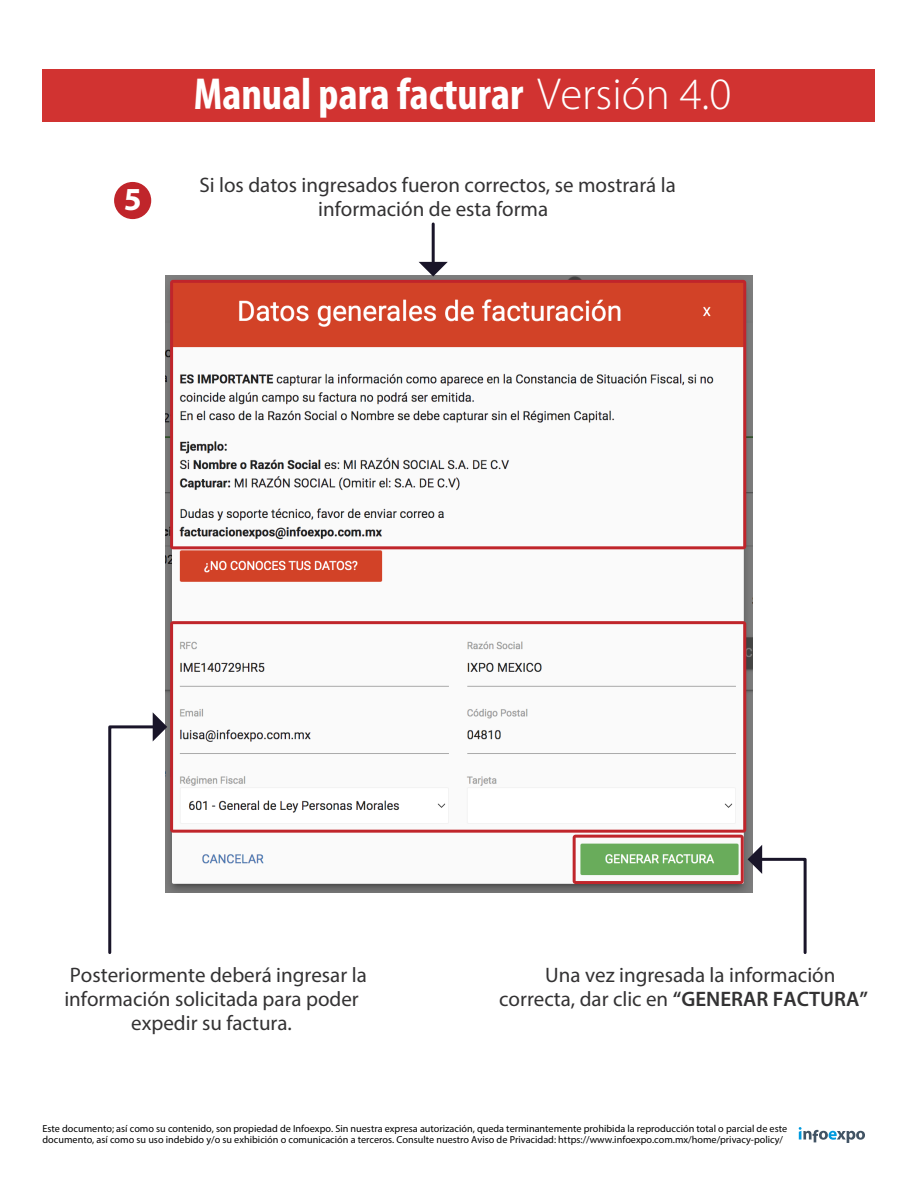
<style>
.page{position:relative;width:918px;height:1188px;background:#fff}
.page>*{position:absolute;margin:0;border:0;box-sizing:border-box;transform-origin:0 0}
.t1{font:700 condensed 45px "Myriad Pro";color:#fff}
.t2{font:700 32.25px "Myriad Pro";color:#fff}
.t3{font:21px/24px "Myriad Pro";color:#333233;text-align:center}
.t4{font:10.2px/10.5px "Myriad Pro";color:#000}
.s1{font-weight:300;font-stretch:normal}
.s2{font-weight:600}
</style>
<div class="page">
<div style="left:43px;top:69px;width:832px;height:53px;background:#d13331"></div>
<img style="left:165px;top:275px;width:587px;height:618px">
<div style="left:114px;top:182px;width:37px;height:37px;background:#c0252b;border-radius:50%"></div>
<svg style="left:170px;top:280px;width:576px;height:269px"></svg>
<svg style="left:170px;top:621px;width:576px;height:212px"></svg>
<hr style="left:432px;top:224px;width:3px;height:40px;background:#191529">
<svg style="left:419px;top:262px;width:29px;height:14px"></svg>
<svg style="left:573px;top:835px;width:234px;height:119px"></svg>
<svg style="left:108px;top:712px;width:59px;height:242px"></svg>
<svg style="left:799px;top:1127px;width:66px;height:16px"></svg>
<h2 class="t2" style="left:124px;top:178px;width:19px">5</h2>
<h1 class="t1" style="left:194px;top:66px;width:539px">Manual para facturar <span class="s1">Versión 4.0</span></h1>
<h3 class="t3" style="left:199px;top:173px;width:478px">Si los datos ingresados fueron correctos, se mostrará la información de esta forma</h3>
<h3 class="t3" style="left:64px;top:963px;width:304px">Posteriormente deberá ingresar la información solicitada para poder expedir su factura.</h3>
<h3 class="t3" style="left:499px;top:963px;width:370px;text-align:left;text-indent:46px">Una vez ingresada la información correcta, dar clic en <span class="s2">“GENERAR FACTURA”</span></h3>
<p class="t4" style="left:43px;top:1123px;width:746px">Este documento; así como su contenido, son propiedad de Infoexpo. Sin nuestra expresa autorización, queda terminantemente prohibida la reproducción total o parcial de este documento, así como su uso indebido y/o su exhibición o comunicación a terceros. Consulte nuestro Aviso de Privacidad: https://www.infoexpo.com.mx/home/privacy-policy/</p>
</div>
